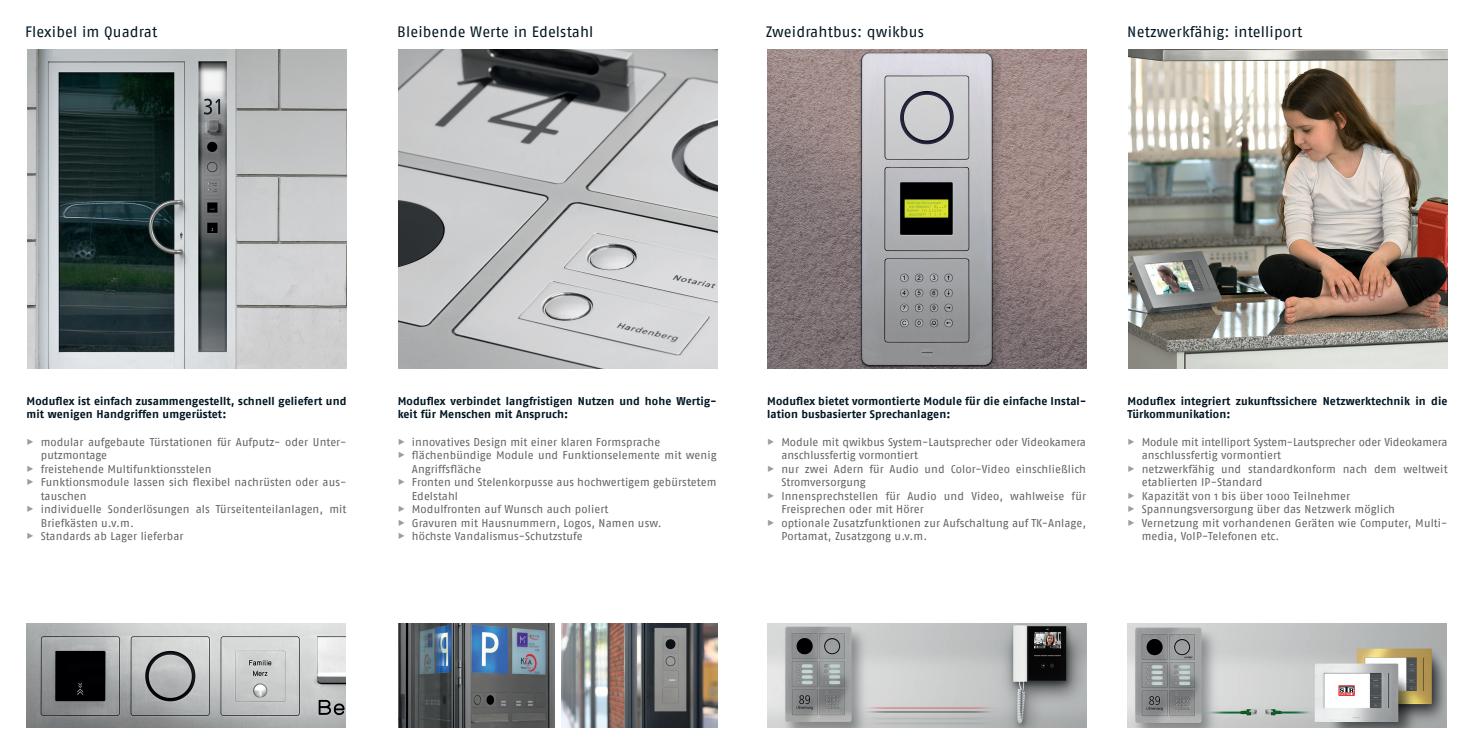
<style>
.page{position:relative;width:1467px;height:745px;background:#fff}
.page>*{position:absolute;margin:0;border:0;box-sizing:border-box;transform-origin:0 0}
.t1{font:15px "Fago No";letter-spacing:.01em;color:#011622}
.t2{font:11.25px "Fago No";letter-spacing:.005em;color:#636366}
.t3{font:11.25px/13.5px "Fago No Bold Tf";letter-spacing:.01em;color:#011622}
.s1{font-family:"Fago No Regular Expert";color:#9b9da0}
</style>
<div class="page">
<img style="left:27px;top:623px;width:318px;height:103px">
<img style="left:767px;top:623px;width:319px;height:103px">
<img style="left:562px;top:623px;width:156px;height:103px">
<img style="left:1129px;top:50px;width:318px;height:318px">
<img style="left:399px;top:50px;width:319px;height:319px">
<img style="left:767px;top:50px;width:319px;height:319px">
<img style="left:28px;top:50px;width:318px;height:319px">
<img style="left:399px;top:623px;width:156px;height:103px">
<img style="left:1127px;top:623px;width:319px;height:103px">
<div style="left:1339px;top:685px;width:15px;height:10px;border:1px solid #ee1d23"></div>
<svg style="left:1339px;top:686px;width:15px;height:8px"></svg>
<h1 class="t1" style="left:25px;top:23px;width:134px">Flexibel im Quadrat</h1>
<h1 class="t1" style="left:397px;top:23px;width:198px">Bleibende Werte in Edelstahl</h1>
<h1 class="t1" style="left:766px;top:23px;width:160px">Zweidrahtbus: qwikbus</h1>
<h1 class="t1" style="left:1127px;top:23px;width:176px">N etzwerkfähig: intelliport</h1>
<p class="t3" style="left:27px;top:393px;width:321px">Moduflex ist einfach zusammengestellt, schnell geliefert und mit wenigen Handgriffen umgerüstet:</p>
<p class="t2" style="left:27px;top:435px;width:321px"><span class="s1">%</span> modular aufgebaute Türstationen für Aufputz- oder Unter-</p>
<p class="t2" style="left:41px;top:448px;width:68px">putzmontage</p>
<p class="t2" style="left:27px;top:462px;width:187px"><span class="s1">%</span> freistehende Multifunktionsstelen</p>
<p class="t2" style="left:27px;top:475px;width:321px"><span class="s1">%</span> Funktionsmodule lassen sich flexibel nachrüsten oder aus-</p>
<p class="t2" style="left:41px;top:489px;width:47px">tauschen</p>
<p class="t2" style="left:27px;top:502px;width:321px"><span class="s1">%</span> individuelle Sonderlösungen als Türseitenteilanlagen, mit</p>
<p class="t2" style="left:41px;top:516px;width:95px">Briefkästen u.v.m.</p>
<p class="t2" style="left:27px;top:529px;width:158px"><span class="s1">%</span> Standards ab Lager lieferbar</p>
<p class="t3" style="left:398px;top:393px;width:320px">Moduflex verbindet langfristigen Nutzen und hohe Wertig&shy;keit für Menschen mit Anspruch:</p>
<p class="t2" style="left:398px;top:435px;width:264px"><span class="s1">%</span> innovatives Design mit einer klaren Formsprache</p>
<p class="t2" style="left:398px;top:448px;width:320px"><span class="s1">%</span> flächenbündige Module und Funktionselemente mit wenig</p>
<p class="t2" style="left:412px;top:462px;width:71px">Angriffsfläche</p>
<p class="t2" style="left:398px;top:475px;width:320px"><span class="s1">%</span> Fronten und Stelenkorpusse aus hochwertigem gebürstetem</p>
<p class="t2" style="left:412px;top:489px;width:48px">Edelstahl</p>
<p class="t2" style="left:398px;top:502px;width:212px"><span class="s1">%</span> Modulfronten auf Wunsch auch poliert</p>
<p class="t2" style="left:398px;top:516px;width:266px"><span class="s1">%</span> Gravuren mit Hausnummern, Logos, Namen usw.</p>
<p class="t2" style="left:398px;top:529px;width:187px"><span class="s1">%</span> höchste Vandalismus-Schutzstufe</p>
<p class="t3" style="left:767px;top:393px;width:320px">Moduflex bietet vormontierte Module für die einfache Instal&shy;lation busbasierter Sprechanlagen:</p>
<p class="t2" style="left:767px;top:435px;width:320px"><span class="s1">%</span> Module mit qwikbus System-Lautsprecher oder Videokamera</p>
<p class="t2" style="left:781px;top:448px;width:138px">anschlussfertig vormontiert</p>
<p class="t2" style="left:767px;top:462px;width:320px"><span class="s1">%</span> nur zwei Adern für Audio und Color-Video einschließlich</p>
<p class="t2" style="left:781px;top:475px;width:86px">Stromversorgung</p>
<p class="t2" style="left:767px;top:489px;width:320px"><span class="s1">%</span> Innensprechstellen für Audio und Video, wahlweise für</p>
<p class="t2" style="left:781px;top:502px;width:144px">Freisprechen oder mit Hörer</p>
<p class="t2" style="left:767px;top:516px;width:320px"><span class="s1">%</span> optionale Zusatzfunktionen zur Aufschaltung auf TK-Anlage,</p>
<p class="t2" style="left:781px;top:529px;width:147px">Portamat, Zusatzgong u.v.m.</p>
<p class="t3" style="left:1127px;top:393px;width:321px">Moduflex integriert zukunftssichere Netzwerktechnik in die<br>Türkommunikation:</p>
<p class="t2" style="left:1127px;top:435px;width:321px"><span class="s1">%</span> Module mit intelliport System-Lautsprecher oder Videokamera</p>
<p class="t2" style="left:1142px;top:448px;width:141px">anschlussfertig vormontiert</p>
<p class="t2" style="left:1127px;top:462px;width:322px"><span class="s1">%</span> netzwerkfähig und standardkonform nach dem weltweit</p>
<p class="t2" style="left:1142px;top:475px;width:122px">etablierten IP-Standard</p>
<p class="t2" style="left:1127px;top:489px;width:224px"><span class="s1">%</span> Kapazität von 1 bis über 1000 Teilnehmer</p>
<p class="t2" style="left:1127px;top:502px;width:269px"><span class="s1">%</span> Spannungsversorgung über das Netzwerk möglich</p>
<p class="t2" style="left:1127px;top:516px;width:321px"><span class="s1">%</span> Vernetzung mit vorhandenen Geräten wie Computer, Multi-</p>
<p class="t2" style="left:1142px;top:529px;width:139px">media, VoIP-Telefonen etc.</p>
</div>
